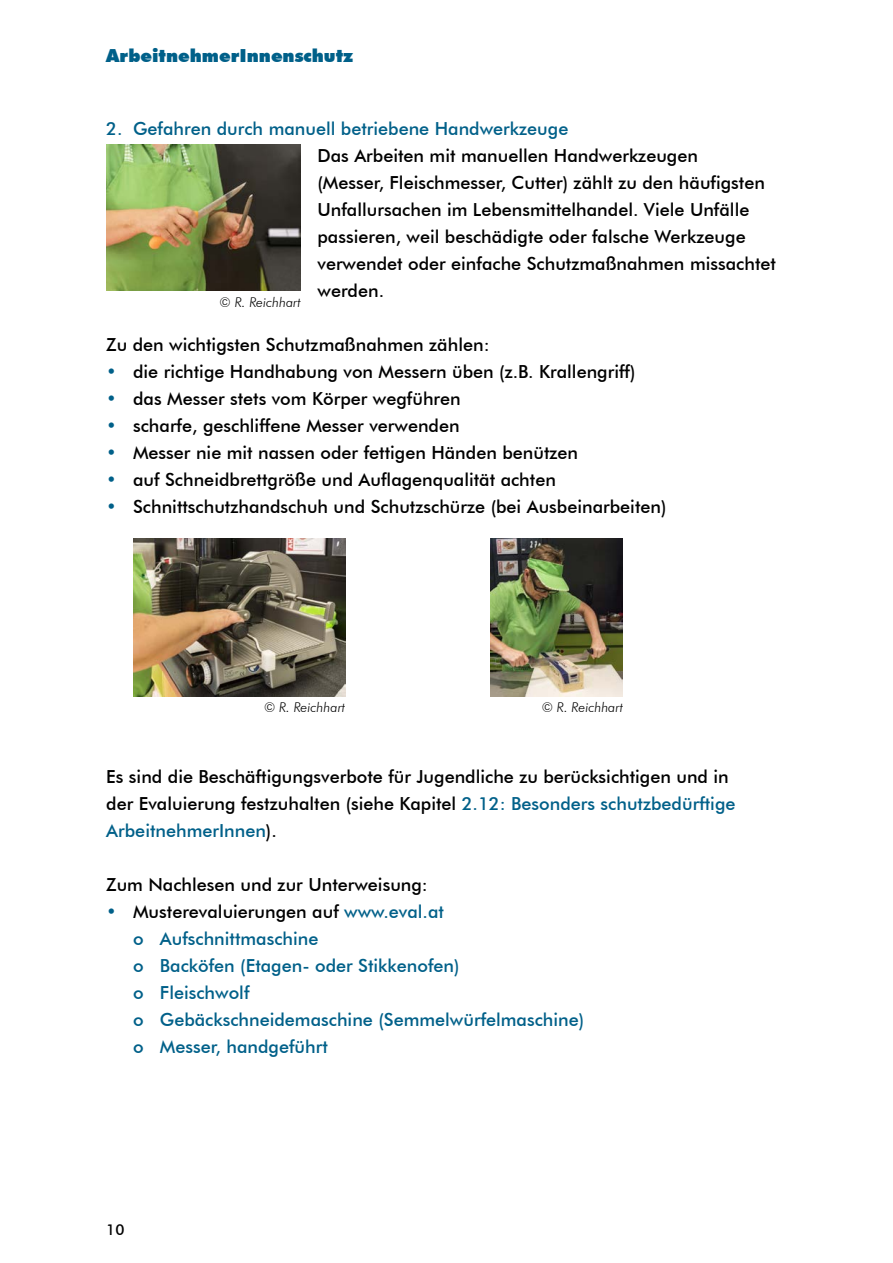
<style>
.page{position:relative;width:893px;height:1263px;background:#fff}
.page>*{position:absolute;margin:0;border:0;box-sizing:border-box;transform-origin:0 0}
.Fließtext{font:500 18px/27px "Futura BT";color:#000}
.t1{font:500 18px "Futura BT";color:#006089}
.Fließtext_ohne_Abstand{font:500 18px "Futura BT";color:#000}
.t2{font:900 18px "Futura BT";color:#006089}
.t3{font:500 15px "Futura BT";color:#000}
.t4{font:italic 300 13.5px "Futura BT";color:#000}
.s1{color:#006089}
</style>
<div class="page">
<img style="left:106px;top:144px;width:195px;height:146px">
<img style="left:490px;top:538px;width:133px;height:159px">
<img style="left:134px;top:538px;width:211px;height:159px">
<p class="t2" style="left:106px;top:45px;width:248px">ArbeitnehmerInnenschutz</p>
<p class="t1" style="left:106px;top:118px;width:463px">2. Gefahren durch manuell betriebene Handwerkzeuge</p>
<p class="Fließtext" style="left:317px;top:142px;width:460px">Das Arbeiten mit manuellen Handwerkzeugen<br>(Messer, Fleischmesser, Cutter) zählt zu den häufigsten Unfallursachen im Lebensmittelhandel. Viele Unfälle passieren, weil beschädigte oder falsche Werkzeuge verwendet oder einfache Schutzmaßnahmen missachtet werden.</p>
<p class="Fließtext_ohne_Abstand" style="left:106px;top:334px;width:385px">Zu den wichtigsten Schutzmaßnahmen zählen:</p>
<p class="Fließtext" style="left:106px;top:358px;width:531px"><span class="s1">•</span> die richtige Handhabung von Messern üben (z.B. Krallengriff)</p>
<p class="Fließtext" style="left:106px;top:385px;width:356px"><span class="s1">•</span> das Messer stets vom Körper wegführen</p>
<p class="Fließtext" style="left:106px;top:412px;width:355px"><span class="s1">•</span> scharfe, geschliffene Messer verwenden</p>
<p class="Fließtext" style="left:106px;top:439px;width:473px"><span class="s1">•</span> Messer nie mit nassen oder fettigen Händen benützen</p>
<p class="Fließtext" style="left:106px;top:466px;width:451px"><span class="s1">•</span> auf Schneidbrettgröße und Auflagenqualität achten</p>
<p class="Fließtext" style="left:106px;top:493px;width:562px"><span class="s1">•</span> Schnittschutzhandschuh und Schutzschürze (bei Ausbeinarbeiten)</p>
<p class="t4" style="left:220px;top:294px;width:83px">© R. Reichhart</p>
<p class="t4" style="left:264px;top:699px;width:83px">© R. Reichhart</p>
<p class="t4" style="left:542px;top:699px;width:83px">© R. Reichhart</p>
<p class="Fließtext" style="left:106px;top:763px;width:631px">Es sind die Beschäftigungsverbote für Jugendliche zu berücksichtigen und in der Evaluierung festzuhalten (siehe Kapitel <span class="s1">2.12: Besonders schutzbedürftige<br>ArbeitnehmerInnen</span>).</p>
<p class="Fließtext_ohne_Abstand" style="left:106px;top:874px;width:323px">Zum Nachlesen und zur Unterweisung:</p>
<p class="Fließtext" style="left:106px;top:898px;width:339px"><span class="s1">•</span> Musterevaluierungen auf <span class="s1">www.eval.at</span></p>
<p class="t1" style="left:133px;top:928px;width:187px">o Aufschnittmaschine</p>
<p class="t1" style="left:133px;top:955px;width:328px">o Backöfen (Etagen- oder Stikkenofen)</p>
<p class="t1" style="left:133px;top:982px;width:118px">o Fleischwolf</p>
<p class="t1" style="left:133px;top:1009px;width:453px">o Gebäckschneidemaschine (Semmelwürfelmaschine)</p>
<p class="t1" style="left:133px;top:1036px;width:196px">o Messer, handgeführt</p>
<p class="t3" style="left:106px;top:1221px;width:20px">10</p>
</div>
